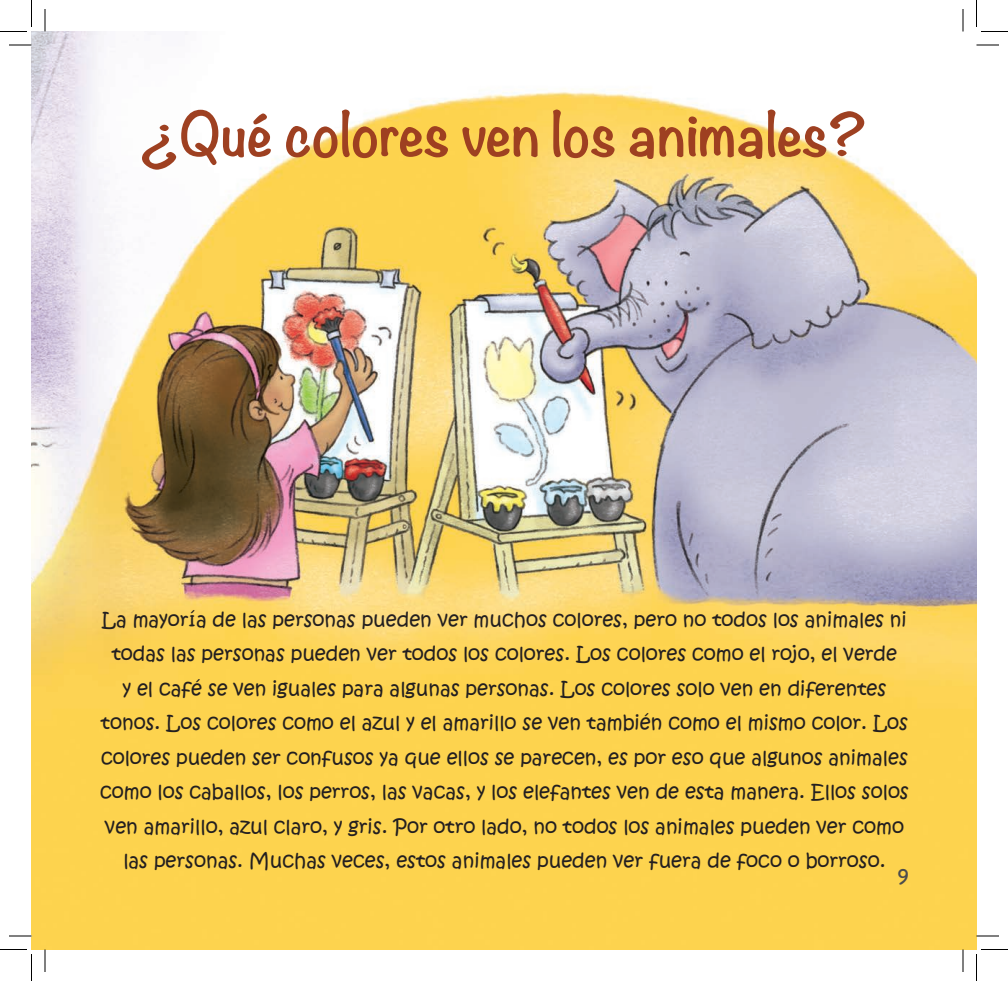
<style>
.page{position:relative;width:1008px;height:981px;background:#fff}
.page>*{position:absolute;margin:0;border:0;box-sizing:border-box;transform-origin:0 0}
.t1{font:700 54px "Noteworthy";color:#9e4021}
.t2{font:21px "Kristen ITC";color:#4b4c4d}
.t3{font:19.5px/34.5px "Kristen ITC";color:#231f20;text-align:center}
</style>
<div class="page">
<img style="left:32px;top:32px;width:944px;height:918px">
<svg style="left:976px;top:949px;width:32px;height:32px"></svg>
<svg style="left:0;top:949px;width:32px;height:32px"></svg>
<svg style="left:976px;top:0;width:32px;height:32px"></svg>
<svg style="left:0;top:0;width:32px;height:32px"></svg>
<svg style="left:963px;top:950px;width:1px;height:22px"></svg>
<svg style="left:45px;top:950px;width:1px;height:22px"></svg>
<svg style="left:976px;top:936px;width:23px;height:1px"></svg>
<svg style="left:976px;top:45px;width:23px;height:1px"></svg>
<svg style="left:963px;top:9px;width:1px;height:23px"></svg>
<svg style="left:45px;top:9px;width:1px;height:23px"></svg>
<svg style="left:9px;top:936px;width:23px;height:1px"></svg>
<svg style="left:9px;top:45px;width:23px;height:1px"></svg>
<h1 class="t1" style="left:140px;top:86px;width:729px">¿Qué colores ven los animales?</h1>
<p class="t3" style="left:100px;top:603px;width:810px">La mayoría de las personas pueden ver muchos colores, pero no todos los animales ni todas las personas pueden ver todos los colores. Los colores como el rojo, el verde<br>y el café se ven iguales para algunas personas. Los colores solo ven en diferentes tonos. Los colores como el azul y el amarillo se ven también como el mismo color. Los colores pueden ser confusos ya que ellos se parecen, es por eso que algunos animales como los caballos, los perros, las vacas, y los elefantes ven de esta manera. Ellos solos ven amarillo, azul claro, y gris. Por otro lado, no todos los animales pueden ver como las personas. Muchas veces, estos animales pueden ver fuera de foco o borroso.</p>
<p class="t2" style="left:898px;top:861px;width:13px">9</p>
</div>
